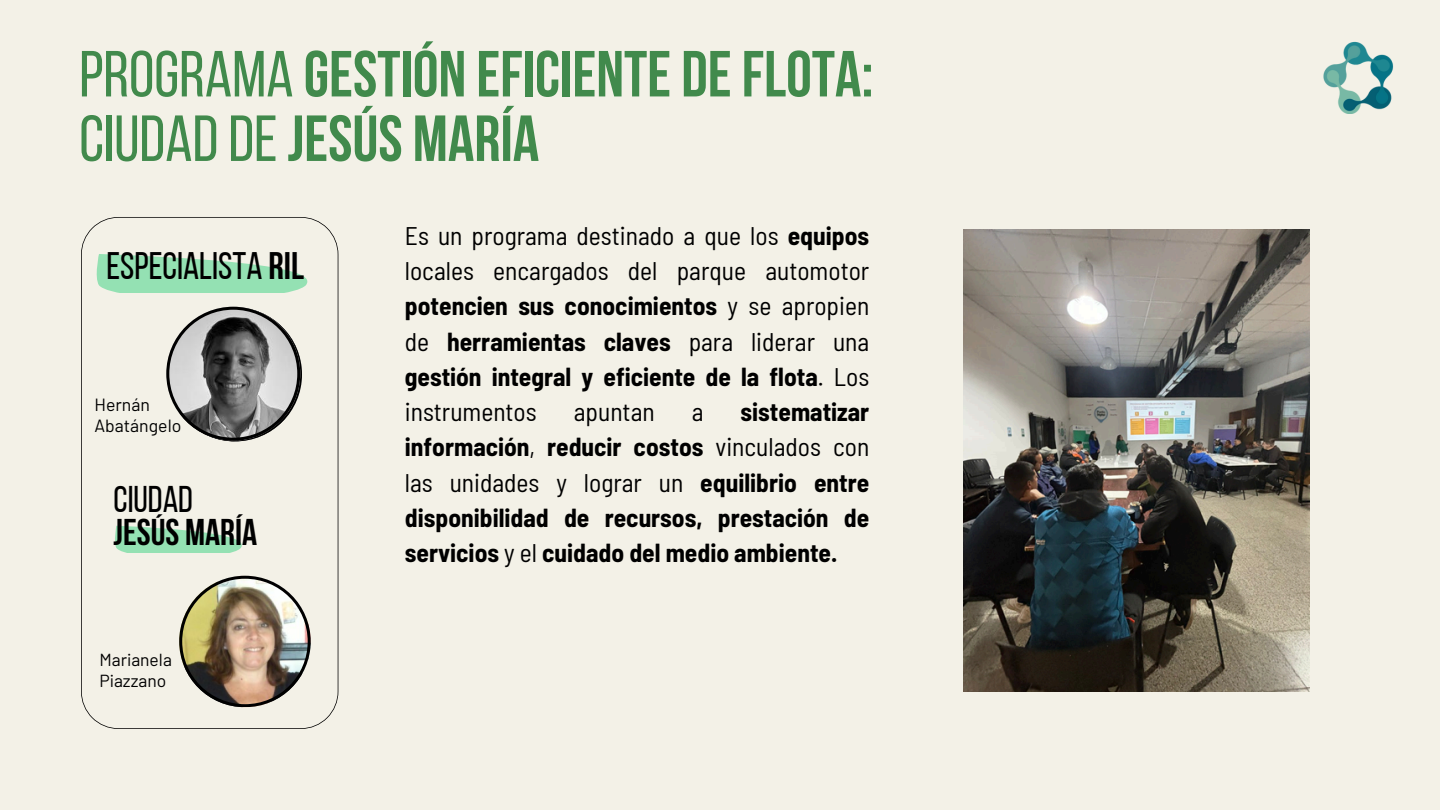
<style>
.page{position:relative;width:1440px;height:810px;background:#f3f1e7}
.page>*{position:absolute;margin:0;border:0;box-sizing:border-box;transform-origin:0 0}
.t1{font:700 65px/64.5px "Bebas Neue";color:#418a4c}
.t2{font:38.3px "Bebas Neue";color:#000}
.t3{font:700 37.1px/33.4px "Bebas Neue";color:#000}
.t4{font:semi-condensed 25.5px/35.2px "Barlow";color:#000;text-align:justify}
.t5{font:700 semi-condensed 25.5px/35.2px "Barlow";color:#000;text-align:justify}
.t6{font:17.7px/21.2px "Barlow";color:#000}
.t7{font:17.4px/20.9px "Barlow";color:#000}
.s1{font-weight:400}
.s2{font-weight:700}
</style>
<div class="page">
<img style="left:1323px;top:41px;width:71px;height:73px">
<img style="left:964px;top:229px;width:346px;height:462px">
<svg style="left:81px;top:217px;width:257px;height:512px"></svg>
<p class="t1" style="left:79px;top:48px;width:796px"><span class="s1">PROGRAMA</span> GESTIÓN EFICIENTE DEFLOTA:<br><span class="s1">CIUDADDE</span> JESÚS MARÍA</p>
<p class="t2" style="left:106px;top:250px;width:199px">ESPECIALISTA <span class="s2">RIL</span></p>
<p class="t6" style="left:94px;top:393px;width:88px">Hernán<br>Abatángelo</p>
<h3 class="t3" style="left:114px;top:486px;width:145px"><span class="s1">CIUDAD<br></span>JESÚS MARÍA</h3>
<p class="t7" style="left:99px;top:649px;width:74px">Marianela<br>Piazzano</p>
<p class="t4" style="left:405px;top:217px;width:466px">Es un programa destinado a que los <span class="s2">equipos </span>locales encargados del parque automotor <span class="s2">potencien sus conocimientos</span> y se apropien de <span class="s2">herramientas claves</span> para liderar una <span class="s2">gestión integral y eficiente de la flota</span>. Los instrumentos</p>
<p class="t5" style="left:405px;top:393px;width:466px;text-indent:336px">sistematizar información<span class="s1">,</span> reducir costos <span class="s1">vinculados con las unidades y lograr un</span> equilibrio entre disponibilidad de recursos, prestación de servicios <span class="s1">y el</span> cuidado del medio ambiente.</p>
<p class="t4" style="left:574px;top:393px;width:82px">apuntan</p>
<p class="t4" style="left:692px;top:393px;width:13px">a</p>
</div>
